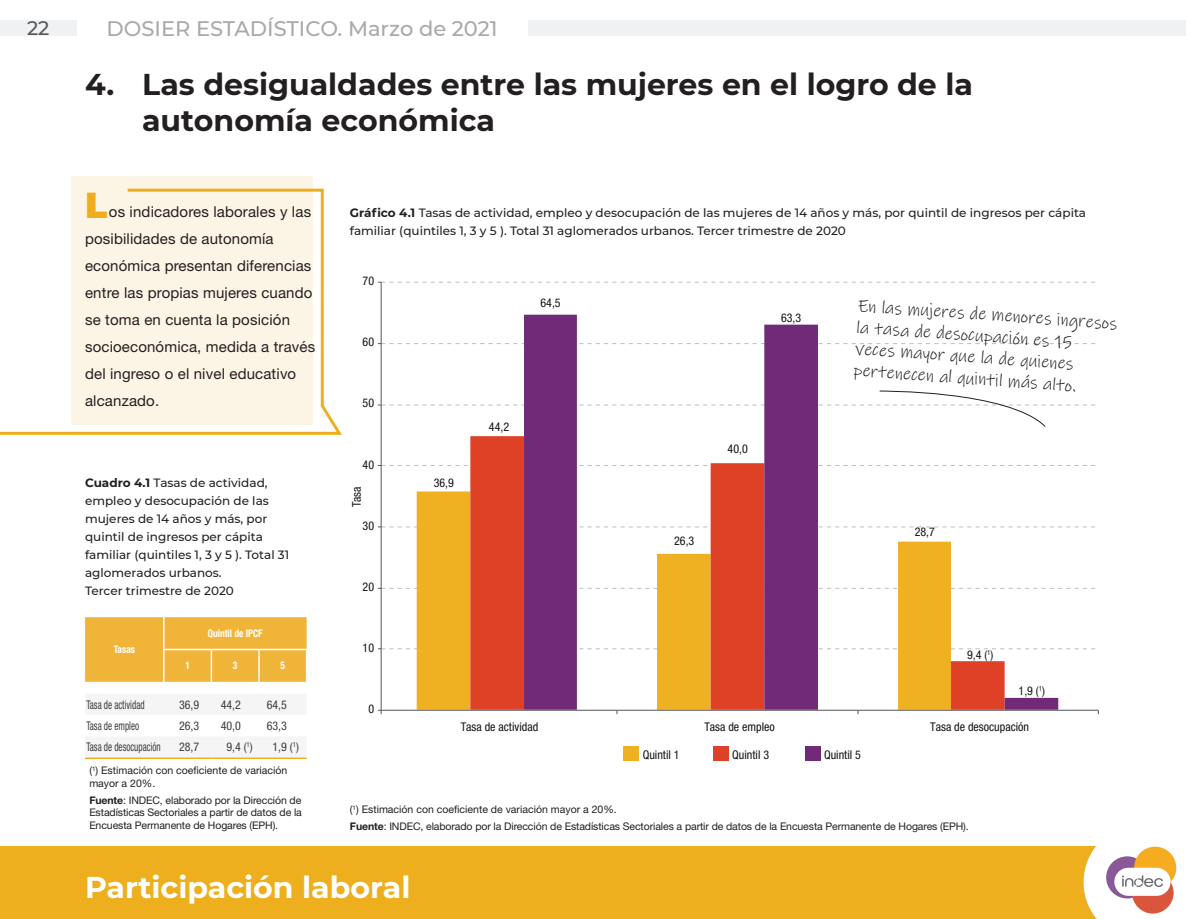
<style>
.page{position:relative;width:1187px;height:919px;background:#fff}
.page>*{position:absolute;margin:0;border:0;box-sizing:border-box;transform-origin:0 0}
.t1{font:900 36px "Montserrat";color:#eeaf1e}
.t2{font:700 30px/36px "Montserrat";color:#231f20}
.t3{font:700 30px "Montserrat";color:#fff}
.t4{font:500 21px "Montserrat";color:#a8a9ad}
.t5{font:500 19.5px "Montserrat";color:#57585a}
.t6{font:18px/21.6px "Ink Free";color:#231f20;scale:.96 1}
.t7{font:15px/27px "Helvetica Neue LT Std";letter-spacing:.01em;color:#231f20}
.t8{font:500 12px/18px "Montserrat";color:#231f20}
.t9{font:condensed 12px "Helvetica Neue LT Std";color:#131413}
.datos{font:condensed 12px "Helvetica Neue LT Std";color:#3e3e3f;scale:.76 1}
.datos-2{font:condensed 12px "Helvetica Neue LT Std";color:#3e3e3f}
.Lamadas_nota_fuente{font:10.5px/12.6px "Helvetica Neue LT Std";letter-spacing:-.01em;color:#231f20}
.cabezal{font:700 condensed 10.5px "Helvetica Neue LT Std";color:#fff;scale:.9 1}
.s1{font-weight:700}
</style>
<div class="page">
<div style="left:0;top:846px;width:1185px;height:72px;background:#eeaf1e"></div>
<div style="left:0;top:21px;width:77px;height:15px;background:#f0f1f2"></div>
<div style="left:81px;top:21px;width:1104px;height:15px;background:#f0f1f2"></div>
<div style="left:77px;top:16px;width:450px;height:28px;background:#fff"></div>
<svg style="left:1083px;top:846px;width:102px;height:72px;background:#eed5c2"></svg>
<div style="left:72px;top:176px;width:241px;height:248px;background:#fcf5e6"></div>
<svg style="left:0;top:187px;width:342px;height:248px"></svg>
<div style="left:85px;top:617px;width:221px;height:64px;background:#f0b538"></div>
<hr style="left:163px;top:650px;width:1px;height:31px;background:#fff">
<hr style="left:211px;top:650px;width:1px;height:31px;background:#fff">
<hr style="left:258px;top:650px;width:2px;height:31px;background:#fff">
<hr style="left:163px;top:617px;width:1px;height:31px;background:#fff">
<hr style="left:163px;top:648px;width:48px;height:2px;background:#fff">
<hr style="left:211px;top:648px;width:48px;height:2px;background:#fff">
<hr style="left:259px;top:648px;width:48px;height:2px;background:#fff">
<hr style="left:85px;top:757px;width:79px;height:2px;background:#eeaf1e">
<hr style="left:164px;top:757px;width:47px;height:2px;background:#eeaf1e">
<hr style="left:211px;top:757px;width:48px;height:2px;background:#eeaf1e">
<hr style="left:259px;top:757px;width:47px;height:2px;background:#eeaf1e">
<div style="left:624px;top:746px;width:15px;height:15px;background:#efb122"></div>
<div style="left:713px;top:746px;width:15px;height:15px;background:#de4126"></div>
<div style="left:805px;top:746px;width:15px;height:15px;background:#712a78"></div>
<div style="left:416px;top:491px;width:54px;height:218px;background:#efb122"></div>
<div style="left:470px;top:436px;width:54px;height:273px;background:#de4126"></div>
<svg style="left:524px;top:315px;width:534px;height:394px"></svg>
<hr style="left:381px;top:282px;width:1px;height:428px;background:#545659">
<svg style="left:378px;top:282px;width:717px;height:1px"></svg>
<svg style="left:378px;top:343px;width:718px;height:1px"></svg>
<svg style="left:378px;top:465px;width:718px;height:1px"></svg>
<svg style="left:378px;top:526px;width:717px;height:1px"></svg>
<svg style="left:378px;top:588px;width:718px;height:1px"></svg>
<svg style="left:378px;top:648px;width:717px;height:1px"></svg>
<hr style="left:381px;top:709px;width:717px;height:1px;background:#545659">
<svg style="left:378px;top:709px;width:4px;height:5px"></svg>
<svg style="left:378px;top:390px;width:717px;height:37px"></svg>
<h3 class="t5" style="left:27px;top:15px;width:24px">22</h3>
<h3 class="t4" style="left:106px;top:14px;width:392px">DOSIER ESTADÍSTICO. Marzo de 2021</h3>
<p class="t2" style="left:142px;top:65px;width:832px;text-indent:-57px">4. Las desigualdades entre las mujeres en el logro de la autonomía económica</p>
<p class="t1" style="left:85px;top:178px;width:24px">L</p>
<p class="t7" style="left:85px;top:197px;width:232px;text-indent:24px">os indicadores laborales y las posibilidades de autonomía económica presentan diferencias entre las propias mujeres cuando se toma en cuenta la posición socioeconómica, medida a través del ingreso o el nivel educativo alcanzado.</p>
<p class="t8" style="left:85px;top:473px;width:206px"><span class="s1">Cuadro 4.1</span> Tasas de actividad, empleo y desocupación de las mujeres de 14 años y más, por quintil de ingresos per cápita familiar (quintiles 1, 3 y 5 ). Total 31 aglomerados urbanos.<br>Tercer trimestre de 2020</p>
<p class="cabezal" style="left:114px;top:643px;width:25px">Tasas</p>
<p class="cabezal" style="left:208px;top:627px;width:62px">Quintil de IPCF</p>
<p class="cabezal" style="left:185px;top:659px;width:7px">1</p>
<p class="cabezal" style="left:233px;top:659px;width:7px">3</p>
<p class="cabezal" style="left:280px;top:659px;width:7px">5</p>
<p class="datos" style="left:86px;top:697px;width:78px">Tasa de actividad</p>
<p class="datos-2" style="left:179px;top:697px;width:22px">36,9</p>
<p class="datos-2" style="left:221px;top:697px;width:22px">44,2</p>
<p class="datos-2" style="left:267px;top:697px;width:22px">64,5</p>
<p class="datos" style="left:86px;top:718px;width:71px">Tasa de empleo</p>
<p class="datos-2" style="left:179px;top:718px;width:22px">26,3</p>
<p class="datos-2" style="left:221px;top:718px;width:22px">40,0</p>
<p class="datos-2" style="left:267px;top:718px;width:22px">63,3</p>
<p class="datos" style="left:86px;top:740px;width:99px">Tasa de desocupación</p>
<p class="datos-2" style="left:179px;top:740px;width:22px">28,7</p>
<p class="datos-2" style="left:226px;top:740px;width:28px">9,4 (<sup>1</sup>)</p>
<p class="datos-2" style="left:272px;top:740px;width:28px">1,9 (<sup>1</sup>)</p>
<p class="Lamadas_nota_fuente" style="left:89px;top:764px;width:199px">(<sup>1</sup>) Estimación con coeficiente de variación mayor a 20%.</p>
<p class="Lamadas_nota_fuente" style="left:89px;top:793px;width:214px;text-align:justify"><span class="s1">Fuente</span>: INDEC, elaborado por la Dirección de Estadísticas Sectoriales a partir de datos de la Encuesta Permanente de Hogares (EPH).</p>
<p class="t8" style="left:350px;top:203px;width:737px"><span class="s1">Gráfico 4.1</span> Tasas de actividad, empleo y desocupación de las mujeres de 14 años y más, por quintil de ingresos per cápita familiar (quintiles 1, 3 y 5 ). Total 31 aglomerados urbanos. Tercer trimestre de 2020</p>
<p class="t9" style="left:362px;top:274px;width:13px">70</p>
<p class="t9" style="left:362px;top:335px;width:13px">60</p>
<p class="t9" style="left:362px;top:396px;width:13px">50</p>
<p class="t9" style="left:362px;top:457px;width:13px">40</p>
<p class="t9" style="left:349px;top:507px;width:23px;rotate:-90deg">Tasa</p>
<p class="t9" style="left:362px;top:518px;width:13px">30</p>
<p class="t9" style="left:362px;top:579px;width:13px">20</p>
<p class="t9" style="left:362px;top:640px;width:13px">10</p>
<p class="t9" style="left:368px;top:701px;width:7px">0</p>
<p class="t9" style="left:540px;top:295px;width:22px">64,5</p>
<p class="t9" style="left:433px;top:475px;width:22px">36,9</p>
<p class="t9" style="left:489px;top:419px;width:22px">44,2</p>
<p class="t9" style="left:781px;top:311px;width:22px">63,3</p>
<p class="t9" style="left:674px;top:533px;width:22px">26,3</p>
<p class="t9" style="left:727px;top:442px;width:22px">40,0</p>
<p class="t6" style="left:858px;top:295px;width:272px;rotate:4deg">En las mujeres de menores ingresos la tasa de desocupación es 15 veces mayor que la de quienes pertenecen al quintil más alto.</p>
<p class="t9" style="left:914px;top:525px;width:22px">28,7</p>
<p class="t9" style="left:966px;top:647px;width:28px">9,4 (<sup>1</sup>)</p>
<p class="t9" style="left:1018px;top:683px;width:28px">1,9 (<sup>1</sup>)</p>
<p class="t9" style="left:460px;top:720px;width:79px">Tasa de actividad</p>
<p class="t9" style="left:704px;top:720px;width:72px">Tasa de empleo</p>
<p class="t9" style="left:930px;top:720px;width:100px">Tasa de desocupación</p>
<p class="t9" style="left:642px;top:747px;width:38px">Quintil 1</p>
<p class="t9" style="left:732px;top:747px;width:38px">Quintil 3</p>
<p class="t9" style="left:824px;top:747px;width:38px">Quintil 5</p>
<p class="Lamadas_nota_fuente" style="left:350px;top:802px;width:268px">(<sup>1</sup>) Estimación con coeficiente de variación mayor a 20%.</p>
<p class="Lamadas_nota_fuente" style="left:350px;top:819px;width:620px"><span class="s1">Fuente</span>: INDEC, elaborado por la Dirección de Estadísticas Sectoriales a partir de datos de la Encuesta Permanente de Hogares (EPH).</p>
<p class="t3" style="left:85px;top:865px;width:327px">Participación laboral</p>
</div>
